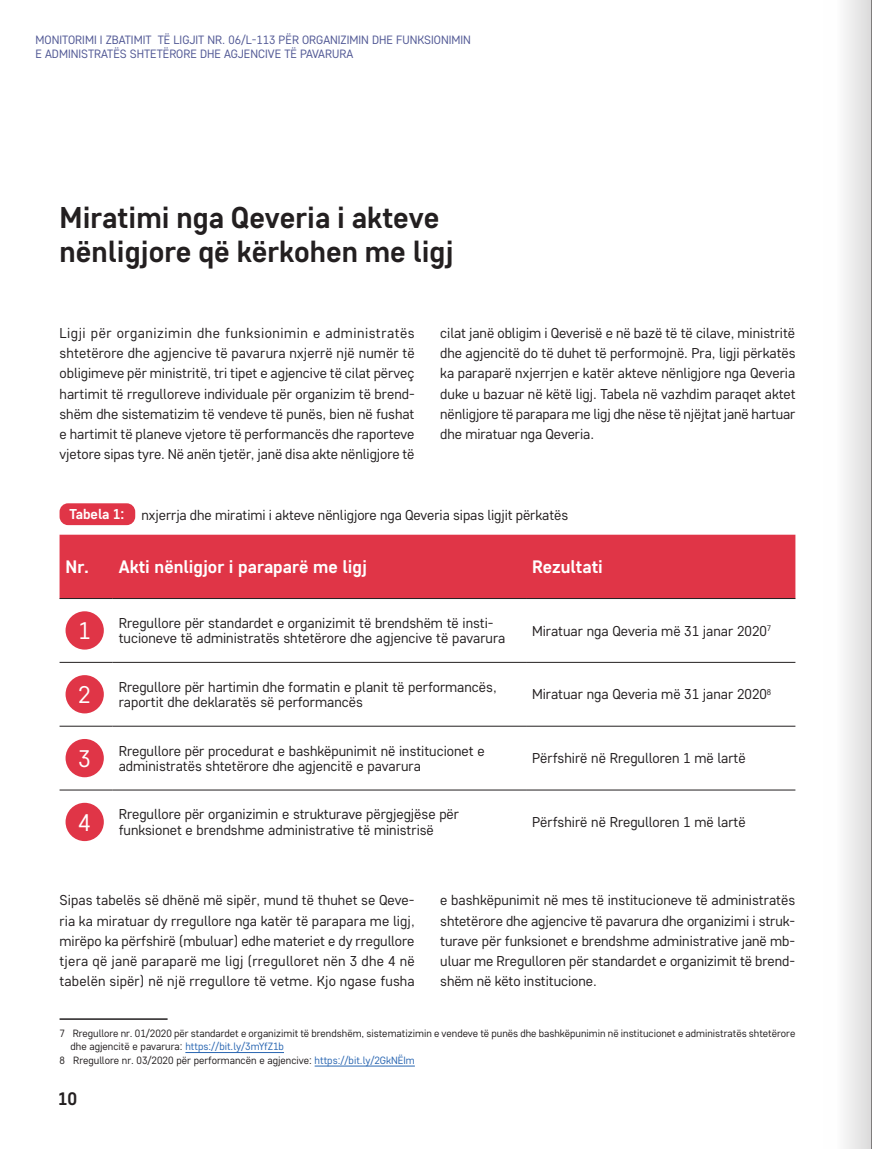
<style>
.page{position:relative;width:872px;height:1149px;background:#fff}
.page>*{position:absolute;margin:0;border:0;box-sizing:border-box;transform-origin:0 0}
.t1{font:700 30px/34.5px "Core Sans D55";color:#231f20}
.t2{font:24px "Core Sans D35";color:#fff}
.t3{font:700 18px "Core Sans D55";color:#fff}
.t4{font:700 18px "Core Sans D55";color:#231f20}
.t5{font:14.25px/20.2px "Core Sans D35";color:#231f20;text-align:justify}
.t6{font:12px/14.4px "Core Sans D35";color:#505794}
.t7{font:10.5px "Core Sans D35";color:#231f20}
.s1{font-family:"Core Sans D55";font-weight:700;color:#fff}
.s2{color:#2865b1}
</style>
<div class="page">
<hr style="left:60px;top:1017px;width:108px;height:2px;background:#231f20">
<hr style="left:185px;top:1051px;width:99px;height:1px;background:#2865b1">
<hr style="left:315px;top:1065px;width:100px;height:1px;background:#2865b1">
<div style="left:60px;top:503px;width:75px;height:22px;background:#e03547;border-radius:9px"></div>
<div style="left:60px;top:534px;width:735px;height:64px;background:#e03547"></div>
<hr style="left:60px;top:598px;width:53px;height:1px;background:#231f20">
<hr style="left:113px;top:598px;width:413px;height:1px;background:#231f20">
<hr style="left:526px;top:598px;width:269px;height:1px;background:#231f20">
<hr style="left:60px;top:661px;width:53px;height:1px;background:#231f20">
<hr style="left:113px;top:661px;width:413px;height:1px;background:#231f20">
<hr style="left:526px;top:661px;width:269px;height:1px;background:#231f20">
<hr style="left:60px;top:725px;width:53px;height:1px;background:#231f20">
<hr style="left:113px;top:725px;width:413px;height:1px;background:#231f20">
<hr style="left:526px;top:725px;width:269px;height:1px;background:#231f20">
<hr style="left:60px;top:789px;width:53px;height:1px;background:#231f20">
<hr style="left:113px;top:789px;width:413px;height:1px;background:#231f20">
<hr style="left:526px;top:789px;width:269px;height:1px;background:#231f20">
<div style="left:66px;top:611px;width:38px;height:38px;background:#e03547;border-radius:50%"></div>
<div style="left:66px;top:675px;width:38px;height:38px;background:#e03547;border-radius:50%"></div>
<div style="left:66px;top:738px;width:38px;height:39px;background:#e03547;border-radius:50%"></div>
<div style="left:66px;top:802px;width:38px;height:38px;background:#e03547;border-radius:50%"></div>
<svg style="left:845px;top:0;width:26px;height:1148px"></svg>
<hr style="left:871px;top:0;width:1px;height:1148px;background:#231f20">
<p class="t6" style="left:36px;top:32px;width:437px">MONITORIMI I ZBATIMIT TË LIGJIT NR. 06/L-113 PËR ORGANIZIMIN DHE FUNKSIONIMIN<br>E ADMINISTRATËS SHTETËRORE DHE AGJENCIVE TË PAVARURA</p>
<h1 class="t1" style="left:60px;top:199px;width:395px">Miratimi nga Qeveria i akteve nënligjore që kërkohen me ligj</h1>
<p class="t5" style="left:60px;top:322px;width:357px">Ligji për organizimin dhe funksionimin e administratës shtetërore dhe agjencive të pavarura nxjerrë një numër të obligimeve për ministritë, tri tipet e agjencive të cilat përveç hartimit të rregulloreve individuale për organizim të brend&shy;shëm dhe sistematizim të vendeve të punës, bien në fushat e hartimit të planeve vjetore të performancës dhe raporteve vjetore sipas tyre. Në anën tjetër, janë disa akte nënligjore të</p>
<p class="t5" style="left:440px;top:322px;width:357px">cilat janë obligim i Qeverisë e në bazë të të cilave, ministritë dhe agjencitë do të duhet të performojnë. Pra, ligji përkatës ka paraparë nxjerrjen e katër akteve nënligjore nga Qeveria duke u bazuar në këtë ligj. Tabela në vazhdim paraqet aktet nënligjore të parapara me ligj dhe nëse të njëjtat janë hartuar dhe miratuar nga Qeveria.</p>
<p class="t5" style="left:69px;top:504px;width:500px"><span class="s1">Tabela 1:</span> nxjerrja dhe miratimi i akteve nënligjore nga Qeveria sipas ligjit përkatës</p>
<p class="t3" style="left:66px;top:555px;width:303px">Nr. Akti nënligjor i paraparë me ligj</p>
<p class="t3" style="left:532px;top:555px;width:72px">Rezultati</p>
<h2 class="t2" style="left:78px;top:615px;width:14px">1</h2>
<p class="t5" style="left:119px;top:614px;width:388px;line-height:15.5px">Rregullore për standardet e organizimit të brendshëm të insti&shy;tucioneve të administratës shtetërore dhe agjencive të pavarura</p>
<p class="t5" style="left:532px;top:620px;width:241px">Miratuar nga Qeveria më 31 janar 2020<sup>7</sup></p>
<h2 class="t2" style="left:78px;top:679px;width:14px">2</h2>
<p class="t5" style="left:119px;top:678px;width:379px;line-height:15.5px">Rregullore për hartimin dhe formatin e planit të performancës, raportit dhe deklaratës së performancës</p>
<p class="t5" style="left:532px;top:683px;width:241px">Miratuar nga Qeveria më 31 janar 2020<sup>8</sup></p>
<h2 class="t2" style="left:78px;top:742px;width:14px">3</h2>
<p class="t5" style="left:119px;top:742px;width:367px;line-height:15.5px">Rregullore për procedurat e bashkëpunimit në institucionet e administratës shtetërore dhe agjencitë e pavarura</p>
<p class="t5" style="left:532px;top:747px;width:215px">Përfshirë në Rregulloren 1 më lartë</p>
<h2 class="t2" style="left:78px;top:806px;width:14px">4</h2>
<p class="t5" style="left:119px;top:806px;width:342px;line-height:15.5px">Rregullore për organizimin e strukturave përgjegjëse për funksionet e brendshme administrative të ministrisë</p>
<p class="t5" style="left:532px;top:811px;width:215px">Përfshirë në Rregulloren 1 më lartë</p>
<p class="t5" style="left:60px;top:889px;width:357px">Sipas tabelës së dhënë më sipër, mund të thuhet se Qeve&shy;ria ka miratuar dy rregullore nga katër të parapara me ligj, mirëpo ka përfshirë (mbuluar) edhe materiet e dy rregullore tjera që janë paraparë me ligj (rregulloret nën 3 dhe 4 në tabelën sipër) në një rregullore të vetme. Kjo ngase fusha</p>
<p class="t5" style="left:440px;top:889px;width:356px">e bashkëpunimit në mes të institucioneve të administratës shtetërore dhe agjencive të pavarura dhe organizimi i struk&shy;turave për funksionet e brendshme administrative janë mb&shy;uluar me Rregulloren për standardet e organizimit të brend&shy;shëm në këto institucione.</p>
<p class="t7" style="left:60px;top:1026px;width:737px">7 Rregullore nr. 01/2020 për standardet e organizimit të brendshëm, sistematizimin e vendeve të punës dhe bashkëpunimin në institucionet e administratës shtetërore</p>
<p class="t7" style="left:70px;top:1039px;width:215px">dhe agjencitë e pavarura: <span class="s2">https://bit.ly/3mYfZ1b</span></p>
<p class="t7" style="left:60px;top:1053px;width:357px">8 Rregullore nr. 03/2020 për performancën e agjencive: <span class="s2">https://bit.ly/2GkNËIm</span></p>
<p class="t4" style="left:58px;top:1086px;width:21px">10</p>
</div>
